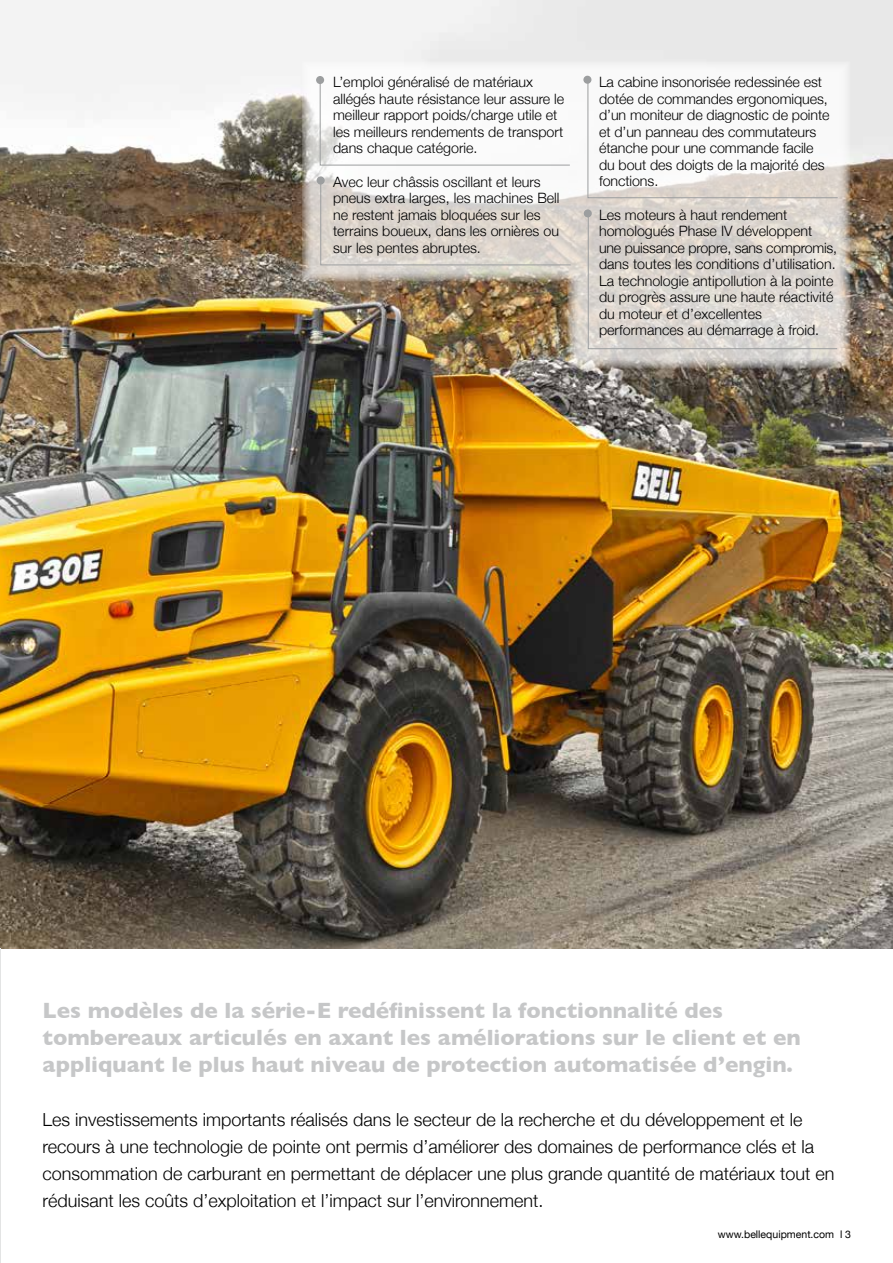
<style>
.page{position:relative;width:893px;height:1263px;background:#fff}
.page>*{position:absolute;margin:0;border:0;box-sizing:border-box;transform-origin:0 0}
.t1{font:700 22.5px/27px "Gill Sans";color:#c6c7c8}
.t2{font:300 18px/27px "Helvetica Neue";color:#000}
.t3{font:300 14.25px/16.5px "Helvetica Neue";color:#000}
.t4{font:10.5px "Helvetica Neue";color:#000}
</style>
<div class="page">
<img style="left:0;top:0;width:893px;height:948px">
<hr style="left:0;top:948px;width:1px;height:315px;background:#e3e4e4">
<img style="left:302px;top:61px;width:548px;height:308px">
<svg style="left:320px;top:177px;width:251px;height:89px"></svg>
<div style="left:317px;top:176px;width:8px;height:9px;background:#9c9e9f;border-radius:50%"></div>
<svg style="left:319px;top:77px;width:252px;height:89px"></svg>
<div style="left:316px;top:76px;width:8px;height:8px;background:#9c9e9f;border-radius:50%"></div>
<svg style="left:587px;top:79px;width:251px;height:119px"></svg>
<div style="left:583px;top:76px;width:8px;height:8px;background:#9c9e9f;border-radius:50%"></div>
<svg style="left:587px;top:213px;width:251px;height:136px;background:#dbd6d0"></svg>
<div style="left:584px;top:209px;width:8px;height:8px;background:#9c9e9f;border-radius:50%"></div>
<p class="t3" style="left:333px;top:73px;width:233px">L’emploi généralisé de matériaux allégés haute résistance leur assure le meilleur rapport poids/charge utile et les meilleurs rendements de transport dans chaque catégorie.</p>
<p class="t3" style="left:333px;top:172px;width:228px">Avec leur châssis oscillant et leurs pneus extra larges, les machines Bell ne restent jamais bloquées sur les terrains boueux, dans les ornières ou sur les pentes abruptes.</p>
<p class="t3" style="left:599px;top:73px;width:232px">La cabine insonorisée redessinée est dotée de commandes ergonomiques, d’un moniteur de diagnostic de pointe et d’un panneau des commutateurs étanche pour une commande facile du bout des doigts de la majorité des fonctions.</p>
<p class="t3" style="left:599px;top:205px;width:240px">Les moteurs à haut rendement homologués Phase IV développent une puissance propre, sans compromis, dans toutes les conditions d’utilisation.<br>La technologie antipollution à la pointe du progrès assure une haute réactivité du moteur et d’excellentes performances au démarrage à froid.</p>
<h1 class="t1" style="left:43px;top:996px;width:760px">Les modèles de la série-E redéfinissent la fonctionnalité des tombereaux articulés en axant les améliorations sur le client et en appliquant le plus haut niveau de protection automatisée d’engin.</h1>
<p class="t2" style="left:43px;top:1104px;width:793px">Les investissements importants réalisés dans le secteur de la recherche et du développement et le recours à une technologie de pointe ont permis d’améliorer des domaines de performance clés et la consommation de carburant en permettant de déplacer une plus grande quantité de matériaux tout en réduisant les coûts d’exploitation et l’impact sur l’environnement.</p>
<p class="t4" style="left:718px;top:1226px;width:135px">www.bellequipment.com l 3</p>
</div>
